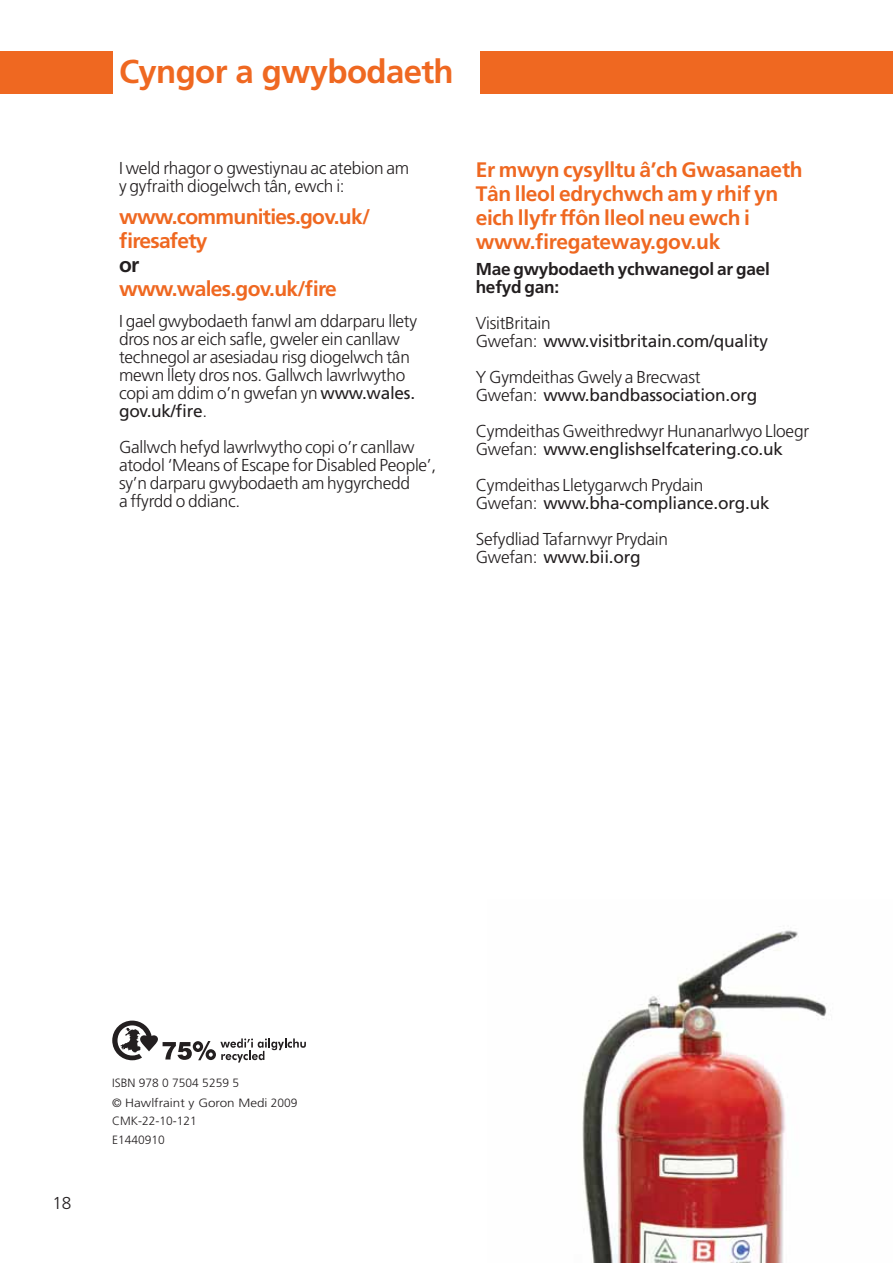
<style>
.page{position:relative;width:893px;height:1263px;background:#fff}
.page>*{position:absolute;margin:0;border:0;box-sizing:border-box;transform-origin:0 0}
.t1{font:700 33px "Frutiger";letter-spacing:-.02em;color:#ef6821}
.t2{font:700 21px/24px "Frutiger";letter-spacing:-.015em;color:#ef6821}
.t3{font:700 21px/24px "Frutiger";letter-spacing:-.035em;color:#ef6821}
.t4{font:700 21px "Frutiger";color:#231f20}
.t5{font:300 17.25px/18px "Frutiger";letter-spacing:-.015em;color:#231f20}
.t6{font:17.25px/18px "Frutiger";letter-spacing:-.015em;color:#231f20}
.t7{font:700 17.25px/18px "Frutiger";letter-spacing:-.015em;color:#231f20}
.t8{font:300 12px/18.9px "Frutiger";color:#231f20}
.s1{font-weight:400}
.s2{font-weight:300}
</style>
<div class="page">
<div style="left:0;top:51px;width:112px;height:43px;background:#ef6821"></div>
<div style="left:481px;top:51px;width:412px;height:43px;background:#ef6821"></div>
<img style="left:582px;top:930px;width:245px;height:333px">
<svg style="left:112px;top:1020px;width:194px;height:42px"></svg>
<h1 class="t1" style="left:119px;top:52px;width:336px">Cyngor a gwybodaeth</h1>
<p class="t5" style="left:119px;top:159px;width:292px">I weld rhagor o gwestiynau ac atebion am y gyfraith diogelwch tân, ewch i:</p>
<p class="t3" style="left:119px;top:205px;width:253px">www.communities.gov.uk/ firesafety</p>
<p class="t4" style="left:119px;top:253px;width:22px">or</p>
<p class="t3" style="left:119px;top:277px;width:219px">www.wales.gov.uk/fire</p>
<p class="t5" style="left:119px;top:312px;width:300px">I gael gwybodaeth fanwl am ddarparu llety dros nos ar eich safle, gweler ein canllaw technegol ar asesiadau risg diogelwch tân mewn llety dros nos. Gallwch lawrlwytho copi am ddim o’n gwefan yn <span class="s1">www.wales. gov.uk/fire</span>.</p>
<p class="t5" style="left:119px;top:438px;width:319px">Gallwch hefyd lawrlwytho copi o’r canllaw atodol ‘Means of Escape for Disabled People’, sy’n darparu gwybodaeth am hygyrchedd<br>a ffyrdd o ddianc.</p>
<p class="t2" style="left:476px;top:157px;width:328px">Er mwyn cysylltu â’ch Gwasanaeth<br>Tân lleol edrychwch am y rhif yn eich llyfr ffôn lleol neu ewch i www.firegateway.gov.uk</p>
<p class="t7" style="left:476px;top:260px;width:296px">Mae gwybodaeth ychwanegol ar gael hefyd gan:</p>
<p class="t6" style="left:476px;top:314px;width:294px"><span class="s2">VisitBritain<br>Gwefan:</span> www.visitbritain.com/quality</p>
<p class="t5" style="left:476px;top:368px;width:283px">Y Gymdeithas Gwely a Brecwast<br>Gwefan: <span class="s1">www.bandbassociation.org</span></p>
<p class="t5" style="left:476px;top:422px;width:335px">Cymdeithas Gweithredwyr Hunanarlwyo Lloegr<br>Gwefan: <span class="s1">www.englishselfcatering.co.uk</span></p>
<p class="t5" style="left:476px;top:476px;width:295px">Cymdeithas Lletygarwch Prydain<br>Gwefan: <span class="s1">www.bha-compliance.org.uk</span></p>
<p class="t5" style="left:476px;top:530px;width:194px">Sefydliad Tafarnwyr Prydain<br>Gwefan: <span class="s1">www.bii.org</span></p>
<p class="t5" style="left:53px;top:1194px;width:20px">18</p>
<p class="t8" style="left:112px;top:1074px;width:187px">ISBN 978 0 7504 5259 5<br>© Hawlfraint y Goron Medi 2009<br>CMK-22-10-121<br>E1440910</p>
</div>
